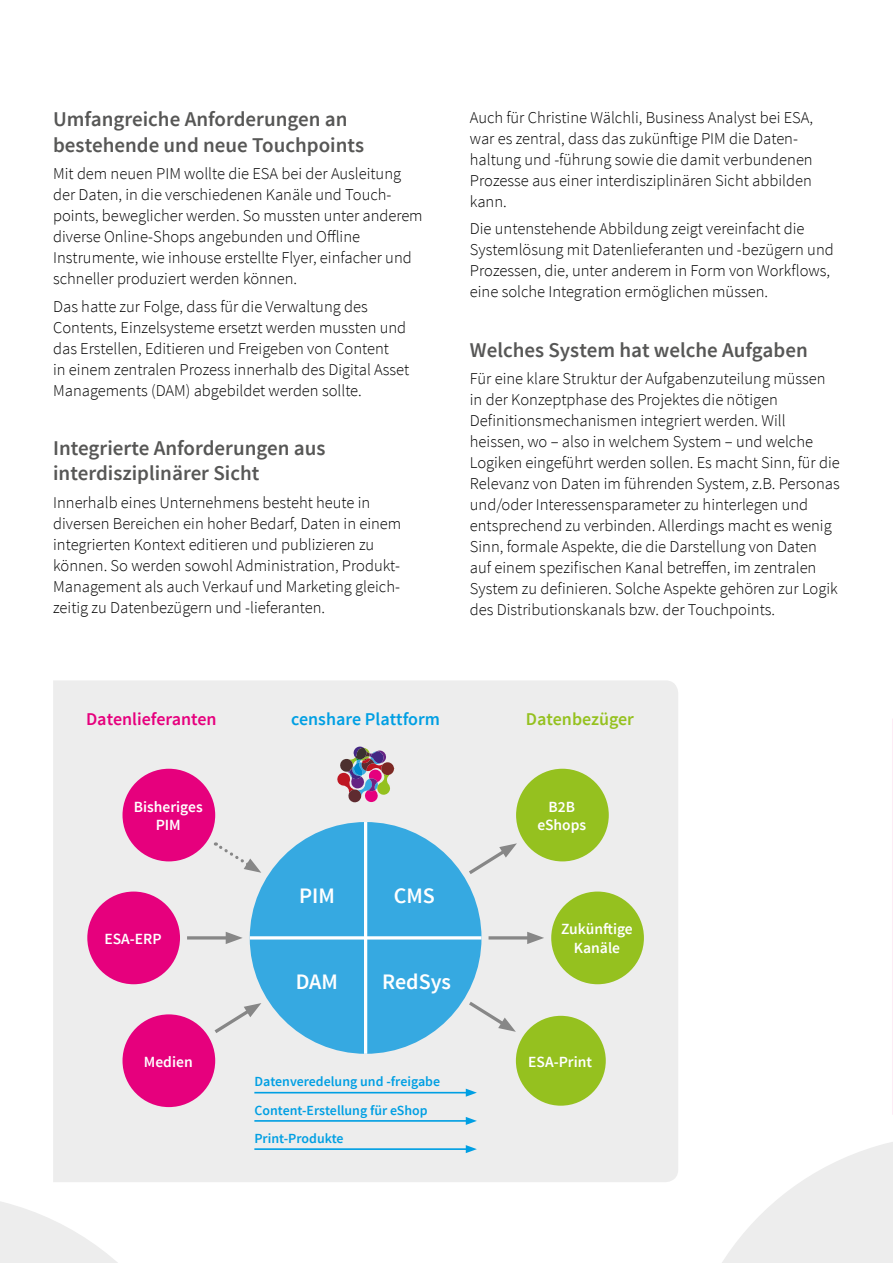
<style>
.page{position:relative;width:893px;height:1263px;background:#fff}
.page>*{position:absolute;margin:0;border:0;box-sizing:border-box;transform-origin:0 0}
.t1{font:600 22.05px "Source Sans Pro";color:#fff}
.t2{font:600 21px/25.5px "Source Sans Pro";color:#575756}
.t3{font:600 18px "Source Sans Pro";color:#009fe3}
.t4{font:600 18px "Source Sans Pro";color:#e6007d}
.t5{font:600 18px "Source Sans Pro";color:#95c11f}
.t6{font:300 16.5px/21px "Source Sans Pro";color:#000}
.t7{font:600 15.6px/18.6px "Source Sans Pro";color:#fff;text-align:center}
.t8{font:600 13.95px/28.5px "Source Sans Pro";color:#009fe3}
</style>
<div class="page">
<svg style="left:722px;top:1142px;width:171px;height:121px;fill:#ededed"></svg>
<svg style="left:0;top:1201px;width:118px;height:62px;fill:#ededed"></svg>
<svg style="left:892px;top:719px;width:1px;height:396px"></svg>
<div style="left:53px;top:680px;width:625px;height:502px;background:#ededed"></div>
<div style="left:250px;top:822px;width:231px;height:232px;background:#36a9e1;border-radius:50%"></div>
<hr style="left:364px;top:822px;width:3px;height:232px;background:#fff">
<hr style="left:250px;top:936px;width:231px;height:3px;background:#fff">
<div style="left:516px;top:769px;width:93px;height:92px;background:#95c11f;border-radius:50%"></div>
<div style="left:551px;top:891px;width:93px;height:93px;background:#95c11f;border-radius:50%"></div>
<div style="left:516px;top:1016px;width:90px;height:90px;background:#95c11f;border-radius:50%"></div>
<div style="left:87px;top:891px;width:93px;height:93px;background:#e6007d;border-radius:50%"></div>
<svg style="left:336px;top:746px;width:58px;height:56px;background:#aa8b9a"></svg>
<hr style="left:254px;top:1092px;width:214px;height:1px;background:#009fe3">
<svg style="left:466px;top:1089px;width:11px;height:8px"></svg>
<hr style="left:254px;top:1120px;width:214px;height:2px;background:#009fe3">
<svg style="left:466px;top:1117px;width:11px;height:8px"></svg>
<hr style="left:254px;top:1148px;width:214px;height:2px;background:#009fe3">
<svg style="left:466px;top:1145px;width:11px;height:8px"></svg>
<hr style="left:187px;top:936px;width:45px;height:3px;background:#878787">
<svg style="left:226px;top:932px;width:17px;height:12px"></svg>
<hr style="left:489px;top:936px;width:44px;height:3px;background:#878787">
<svg style="left:527px;top:932px;width:17px;height:12px"></svg>
<div style="left:123px;top:769px;width:92px;height:92px;background:#e6007d;border-radius:50%"></div>
<div style="left:123px;top:1014px;width:92px;height:93px;background:#e6007d;border-radius:50%"></div>
<svg style="left:215px;top:842px;width:46px;height:31px"></svg>
<svg style="left:211px;top:1003px;width:50px;height:33px;background:#dedede"></svg>
<svg style="left:465px;top:998px;width:51px;height:34px;background:#dfdfdf"></svg>
<svg style="left:465px;top:843px;width:52px;height:34px;background:#dfdfdf"></svg>
<p class="t2" style="left:53px;top:107px;width:312px">Umfangreiche Anforderungen an bestehende und neue Touchpoints</p>
<p class="t6" style="left:53px;top:163px;width:371px">Mit dem neuen PIM wollte die ESA bei der Ausleitung der Daten, in die verschiedenen Kanäle und Touch&shy;points, beweglicher werden. So mussten unter anderem diverse Online-Shops angebunden und Offline Instrumente, wie inhouse erstellte Flyer, einfacher und schneller produziert werden können.</p>
<p class="t6" style="left:53px;top:296px;width:357px">Das hatte zur Folge, dass für die Verwaltung des Contents, Einzelsysteme ersetzt werden mussten und das Erstellen, Editieren und Freigeben von Content<br>in einem zentralen Prozess innerhalb des Digital Asset Managements (DAM) abgebildet werden sollte.</p>
<p class="t2" style="left:53px;top:436px;width:274px">Integrierte Anforderungen aus interdisziplinärer Sicht</p>
<p class="t6" style="left:53px;top:492px;width:350px">Innerhalb eines Unternehmens besteht heute in diversen Bereichen ein hoher Bedarf, Daten in einem integrierten Kontext editieren und publizieren zu können. So werden sowohl Administration, Produkt-Management als auch Verkauf und Marketing gleich&shy;zeitig zu Datenbezügern und -lieferanten.</p>
<p class="t6" style="left:470px;top:107px;width:345px">Auch für Christine Wälchli, Business Analyst bei ESA, war es zentral, dass das zukünftige PIM die Daten&shy;haltung und -führung sowie die damit verbundenen Prozesse aus einer interdisziplinären Sicht abbilden kann.</p>
<p class="t6" style="left:470px;top:218px;width:365px">Die untenstehende Abbildung zeigt vereinfacht die Systemlösung mit Datenlieferanten und -bezügern und Prozessen, die, unter anderem in Form von Workflows, eine solche Integration ermöglichen müssen.</p>
<p class="t2" style="left:470px;top:337px;width:339px">Welches System hat welche Aufgaben</p>
<p class="t6" style="left:470px;top:368px;width:371px">Für eine klare Struktur der Aufgabenzuteilung müssen in der Konzeptphase des Projektes die nötigen Definitionsmechanismen integriert werden. Will heissen, wo – also in welchem System – und welche Logiken eingeführt werden sollen. Es macht Sinn, für die Relevanz von Daten im führenden System, z.B. Personas und/oder Interessensparameter zu hinterlegen und entsprechend zu verbinden. Allerdings macht es wenig Sinn, formale Aspekte, die die Darstellung von Daten auf einem spezifischen Kanal betreffen, im zentralen System zu definieren. Solche Aspekte gehören zur Logik des Distributionskanals bzw. der Touchpoints.</p>
<p class="t4" style="left:86px;top:708px;width:132px">Datenlieferanten</p>
<p class="t3" style="left:291px;top:708px;width:150px">censhare Plattform</p>
<p class="t5" style="left:526px;top:708px;width:110px">Datenbezüger</p>
<p class="t7" style="left:134px;top:797px;width:70px">Bisheriges<br>PIM</p>
<p class="t7" style="left:104px;top:930px;width:59px">ESA-ERP</p>
<p class="t7" style="left:144px;top:1052px;width:50px">Medien</p>
<h1 class="t1" style="left:299px;top:882px;width:37px">PIM</h1>
<h1 class="t1" style="left:394px;top:882px;width:43px">CMS</h1>
<h1 class="t1" style="left:296px;top:968px;width:44px">DAM</h1>
<h1 class="t1" style="left:382px;top:968px;width:71px">RedSys</h1>
<p class="t8" style="left:254px;top:1068px;width:187px">Datenveredelung und -freigabe<br>Content-Erstellung für eShop<br>Print-Produkte</p>
<p class="t7" style="left:537px;top:797px;width:50px">B2B eShops</p>
<p class="t7" style="left:561px;top:920px;width:73px">Zukünftige<br>Kanäle</p>
<p class="t7" style="left:528px;top:1052px;width:65px">ESA-Print</p>
</div>
